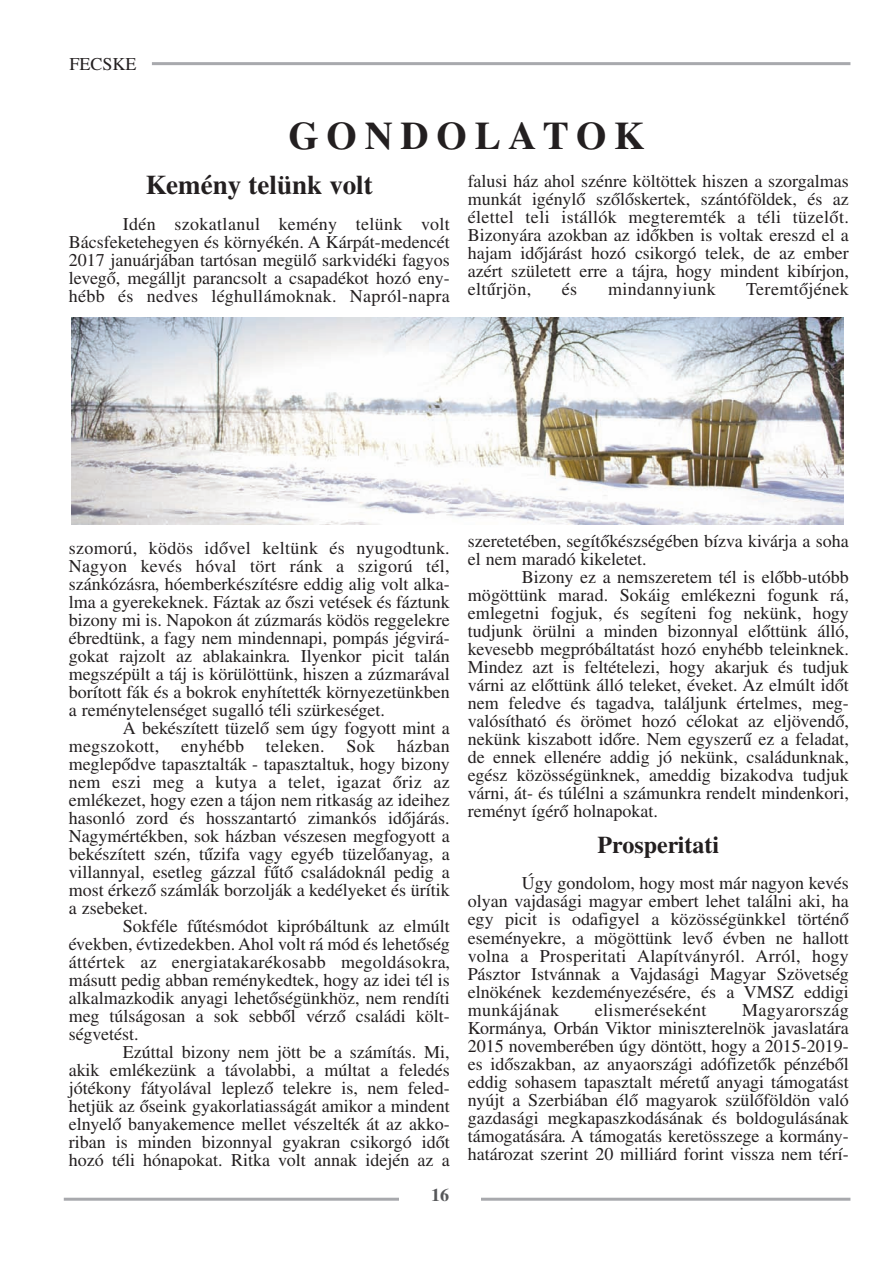
<style>
.page{position:relative;width:893px;height:1263px;background:#fff}
.page>*{position:absolute;margin:0;border:0;box-sizing:border-box;transform-origin:0 0}
.t1{font:700 39px "Times CE";letter-spacing:.2em;color:#231f20}
.t2{font:700 27px "Times CE";color:#231f20}
.t3{font:700 24px "Times CE";color:#231f20}
.t4{font:18px/18px "Times CE";color:#231f20;text-align:justify}
.t5{font:18px "Times CE";letter-spacing:.02em;color:#231f20}
.t6{font:700 18px "Times CE";color:#57585a}
</style>
<div class="page">
<hr style="left:64px;top:1198px;width:786px;height:3px;background:#a8a9ad">
<div style="left:400px;top:1184px;width:81px;height:25px;background:#fff"></div>
<hr style="left:152px;top:62px;width:698px;height:3px;background:#a8a9ad">
<div style="left:72px;top:315px;width:771px;height:212px;background:linear-gradient(to right,#fff,#fff)"></div>
<img style="left:72px;top:317px;width:771px;height:207px">
<p class="t4" style="left:70px;top:57px;width:69px">FECSKE</p>
<h1 class="t1" style="left:288px;top:122px;width:358px">GONDOLATOK</h1>
<h2 class="t2" style="left:146px;top:175px;width:228px">Kemény telünk volt</h2>
<p class="t4" style="left:69px;top:216px;width:383px;text-indent:54px">Idén szokatlanul kemény telünk volt Bácsfeketehegyen és környékén. A Kárpát-medencét 2017 januárjában tartósan megülő sarkvidéki fagyos levegő, megálljt parancsolt a csapadékot hozó eny&shy;hébb és nedves léghullámoknak. Napról-napra</p>
<p class="t4" style="left:468px;top:174px;width:383px">falusi ház ahol szénre költöttek hiszen a szorgalmas munkát igénylő szőlőskertek, szántóföldek, és az élettel teli istállók megteremték a téli tüzelőt.<br>Bizonyára azokban az időkben is voltak ereszd el a hajam időjárást hozó csikorgó telek, de az ember azért született erre a tájra, hogy mindent kibírjon, eltűrjön,</p>
<p class="t4" style="left:562px;top:282px;width:17px">és</p>
<p class="t5" style="left:608px;top:283px;width:109px">mindannyiunk</p>
<p class="t5" style="left:746px;top:283px;width:104px">Teremtőjének</p>
<p class="t4" style="left:69px;top:540px;width:383px">szomorú, ködös idővel keltünk és nyugodtunk.<br>Nagyon kevés hóval tört ránk a szigorú tél, szánkózásra, hóemberkészítésre eddig alig volt alka&shy;lma a gyerekeknek. Fáztak az őszi vetések és fáztunk bizony mi is. Napokon át zúzmarás ködös reggelekre ébredtünk, a fagy nem mindennapi, pompás jégvirá&shy;gokat rajzolt az ablakainkra. Ilyenkor picit talán megszépült a táj is körülöttünk, hiszen a zúzmarával borított fák és a bokrok enyhítették környezetünkben a reménytelenséget sugalló téli szürkeséget.</p>
<p class="t4" style="left:69px;top:720px;width:383px;text-indent:54px">A bekészített tüzelő sem úgy fogyott mint a megszokott, enyhébb teleken. Sok házban meglepődve tapasztalták - tapasztaltuk, hogy bizony nem eszi meg a kutya a telet, igazat őriz az emlékezet, hogy ezen a tájon nem ritkaság az ideihez hasonló zord és hosszantartó zimankós időjárás.<br>Nagymértékben, sok házban vészesen megfogyott a bekészített szén, tűzifa vagy egyéb tüzelőanyag, a villannyal, esetleg gázzal fűtő családoknál pedig a most érkező számlák borzolják a kedélyeket és ürítik a zsebeket.</p>
<p class="t4" style="left:69px;top:918px;width:383px;text-indent:54px">Sokféle fűtésmódot kipróbáltunk az elmúlt években, évtizedekben. Ahol volt rá mód és lehetőség áttértek az energiatakarékosabb megoldásokra, másutt pedig abban reménykedtek, hogy az idei tél is alkalmazkodik anyagi lehetőségünkhöz, nem rendíti meg túlságosan a sok sebből vérző családi költ&shy;ségvetést.</p>
<p class="t4" style="left:69px;top:1044px;width:383px;text-indent:54px">Ezúttal bizony nem jött be a számítás. Mi, akik emlékezünk a távolabbi, a múltat a feledés jótékony fátyolával leplező telekre is, nem feled&shy;hetjük az őseink gyakorlatiasságát amikor a mindent elnyelő banyakemence mellet vészelték át az akko&shy;riban is minden bizonnyal gyakran csikorgó időt hozó téli hónapokat. Ritka volt annak idején az a</p>
<p class="t6" style="left:431px;top:1189px;width:19px">16</p>
<p class="t4" style="left:468px;top:534px;width:383px">szeretetében, segítőkészségében bízva kivárja a soha el nem maradó kikeletet.</p>
<p class="t4" style="left:468px;top:570px;width:383px;text-indent:54px">Bizony ez a nemszeretem tél is előbb-utóbb mögöttünk marad. Sokáig emlékezni fogunk rá, emlegetni fogjuk, és segíteni fog nekünk, hogy tudjunk örülni a minden bizonnyal előttünk álló, kevesebb megpróbáltatást hozó enyhébb teleinknek.<br>Mindez azt is feltételezi, hogy akarjuk és tudjuk várni az előttünk álló teleket, éveket. Az elmúlt időt nem feledve és tagadva, találjunk értelmes, meg&shy;valósítható és örömet hozó célokat az eljövendő, nekünk kiszabott időre. Nem egyszerű ez a feladat, de ennek ellenére addig jó nekünk, családunknak, egész közösségünknek, ameddig bizakodva tudjuk várni, át- és túlélni a számunkra rendelt mindenkori, reményt ígérő holnapokat.</p>
<h3 class="t3" style="left:597px;top:837px;width:123px">Prosperitati</h3>
<p class="t4" style="left:468px;top:876px;width:383px;text-indent:54px">Úgy gondolom, hogy most már nagyon kevés olyan vajdasági magyar embert lehet találni aki, ha egy picit is odafigyel a közösségünkkel történő eseményekre, a mögöttünk levő évben ne hallott volna a Prosperitati Alapítványról. Arról, hogy Pásztor Istvánnak a Vajdasági Magyar Szövetség elnökének kezdeményezésére, és a VMSZ eddigi munkájának</p>
<p class="t5" style="left:595px;top:1003px;width:113px">elismeréseként</p>
<p class="t4" style="left:468px;top:1002px;width:383px;text-indent:274px">Magyarország Kormánya, Orbán Viktor miniszterelnök javaslatára 2015 novemberében úgy döntött, hogy a 2015-2019- es időszakban, az anyaországi adófizetők pénzéből eddig sohasem tapasztalt méretű anyagi támogatást nyújt a Szerbiában élő magyarok szülőföldön való gazdasági megkapaszkodásának és boldogulásának támogatására. A támogatás keretösszege a kormány&shy;határozat szerint 20 milliárd forint vissza nem térí-</p>
</div>
